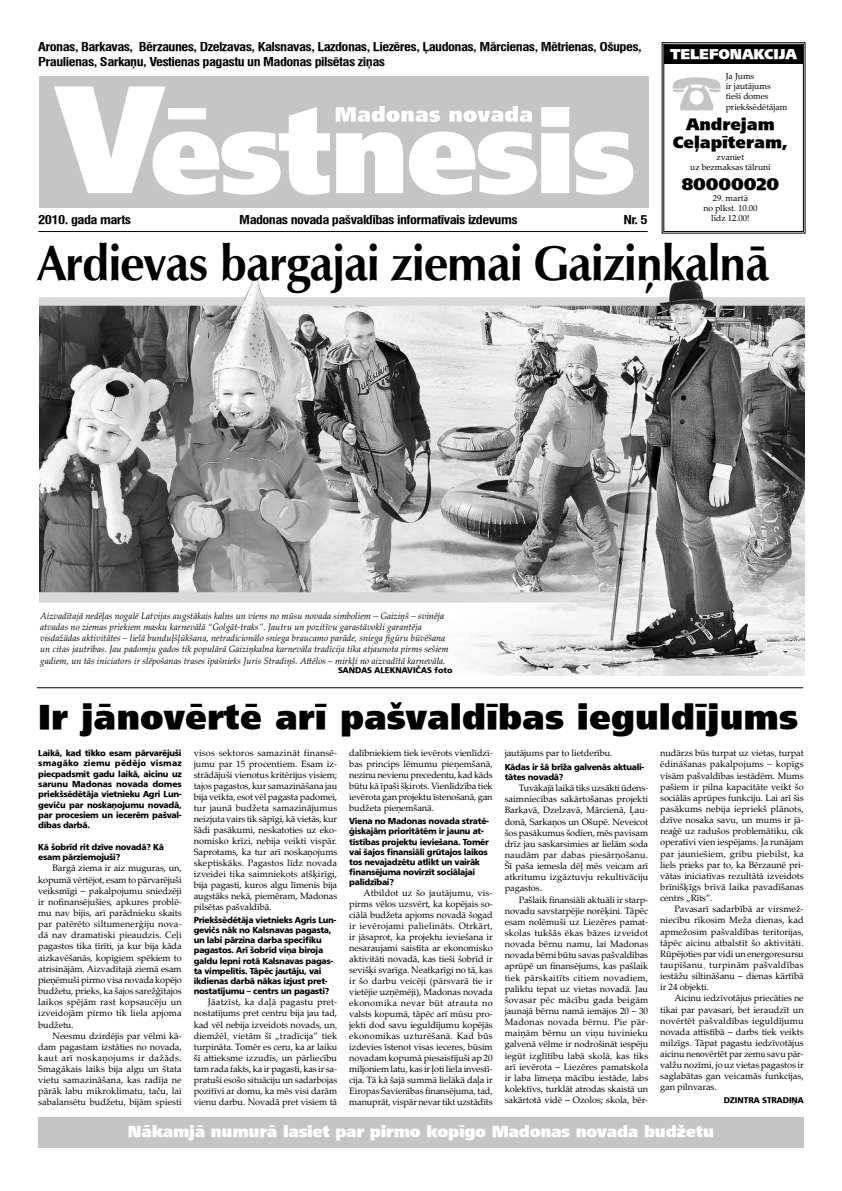
<style>
.page{position:relative;width:842px;height:1191px;background:#fff}
.page>*{position:absolute;margin:0;border:0;box-sizing:border-box;transform-origin:0 0}
.t1{font:700 49.8px "Zapf Humanist 601 TL";letter-spacing:-.02em;color:#000;scale:.95 1}
.t2{font:34.3px "Humanist 777 TL Extra Black B";color:#000}
.t3{font:16.9px "Humanist 777 TL Extra Black B";letter-spacing:-.005em;color:#000}
.t4{font:16.4px/17.9px "Humanist 777 TL Extra Black B";letter-spacing:-.005em;color:#000;text-align:center}
.t5{font:15.9px "Humanist 777 TL Extra Black B";letter-spacing:-.015em;color:#fff}
.t6{font:14.1px "Humanist 777 TL Extra Black B";letter-spacing:-.005em;color:#fff}
.t7{font:700 condensed 11.8px/14.2px "Swiss 721 TL";letter-spacing:-.035em;color:#000;scale:1.22 1}
.t8{font:9.2px/11.1px "Palatino Linotype";letter-spacing:-.01em;color:#000;text-align:justify}
.t9{font:italic 9.2px/11px "Palatino Linotype";color:#000}
.t10{font:8.6px/10.2px "Humanist 777 TL Black B";letter-spacing:-.035em;color:#000}
.t11{font:8.6px/10.4px "Palatino Linotype";letter-spacing:-.005em;color:#000;text-align:center}
.t12{font:8.2px "Humanist 777 TL Black B";color:#000}
.s1{font-family:"Times New Roman"}
</style>
<div class="page">
<img style="left:39px;top:112px;width:765px;height:563px">
<hr style="left:38px;top:231px;width:610px;height:1px;background:#000">
<div style="left:38px;top:1117px;width:766px;height:31px;background:#c5c5c5"></div>
<svg style="left:662px;top:42px;width:143px;height:191px"></svg>
<div style="left:39px;top:76px;width:609px;height:132px;background:#c5c5c5"></div>
<svg style="left:54px;top:86px;width:579px;height:109px"></svg>
<svg style="left:336px;top:106px;width:196px;height:16px"></svg>
<hr style="left:37px;top:687px;width:766px;height:1px;background:#000">
<p class="t7" style="left:38px;top:40px;width:496px">Aronas, Barkavas, Bērzaunes, Dzelzavas, Kalsnavas, Lazdonas, Liezēres, Ļaudonas, Mārcienas, Mētrienas, Ošupes,<br>Praulienas, Sarkaņu, Vestienas pagastu un Madonas pilsētas ziņas</p>
<p class="t7" style="left:38px;top:212px;width:78px">2010. gada marts</p>
<p class="t7" style="left:623px;top:212px;width:22px">Nr. 5</p>
<p class="t7" style="left:239px;top:212px;width:230px">Madonas novada pašvaldības informatīvais izdevums</p>
<h3 class="t6" style="left:670px;top:45px;width:128px">TELEFONAKCIJA</h3>
<p class="t11" style="left:726px;top:70px;width:63px;text-align:left">Ja Jums<br>ir jautājums tieši domes priekšsēdētājam</p>
<h3 class="t4" style="left:673px;top:115px;width:117px">Andrejam<br>Ceļapīteram,</h3>
<p class="t11" style="left:690px;top:151px;width:82px">zvaniet<br>uz bezmaksas tālruni</p>
<h3 class="t3" style="left:682px;top:173px;width:99px">80000020</h3>
<p class="t11" style="left:703px;top:192px;width:56px">29. martā<br>no plkst. 10.00 līdz 12.00!</p>
<h1 class="t1" style="left:37px;top:231px;width:772px">Ardievas bargajai ziemai Gaiziņkalnā</h1>
<p class="t9" style="left:40px;top:610px;width:410px">Aizvadītajā nedēļas nogalē Latvijas augstākais kalns un viens no mūsu novada simboliem – Gaiziņš – svinēja atvadas no ziemas priekiem masku karnevālā “Golgāt-traks”. Jautru un pozitīvu garastāvokli garantēja visdažādas aktivitātes – lielā bunduļšļūkšana, netradicionālo sniega braucamo parāde, sniega figūru būvēšana un citas jautrības. Jau padomju gados tik populārā Gaiziņkalna karnevāla tradīcija tika atjaunota pirms sešiem gadiem, un tās iniciators ir slēpošanas trases īpašnieks Juris Stradiņš. Attēlos – mirkļi no aizvadītā karnevāla.</p>
<p class="t12" style="left:338px;top:665px;width:24px">Sandas</p>
<p class="t12" style="left:375px;top:665px;width:80px">Aleknavičas foto</p>
<h2 class="t2" style="left:38px;top:695px;width:761px">Ir jānovērtē arī pašvaldības ieguldījums</h2>
<p class="t10" style="left:38px;top:747px;width:145px;text-align:justify">Laikā, kad tikko esam pārvarējuši smagāko ziemu pēdējo vismaz piecpadsmit gadu laikā, aicinu uz sarunu Madonas novada domes priekšsēdētāja vietnieku Agri Lun&shy;geviču par noskaņojumu novadā, par procesiem un iecerēm pašval&shy;dības darbā.</p>
<p class="t10" style="left:38px;top:841px;width:127px">Kā šobrīd rit dzīve novadā? Kā esam pārziemojuši?</p>
<p class="t8" style="left:38px;top:862px;width:145px;text-indent:14px">Bargā ziema ir aiz muguras, un, kopumā vērtējot, esam to pārvarējuši veiksmīgi – pakalpojumu sniedzēji ir nofinansējušies, apkures problē&shy;mu nav bijis, arī parādnieku skaits par patērēto siltumenerģiju nova&shy;dā nav dramatiski pieaudzis. Ceļi pagastos tika tīrīti, ja kur bija kāda aizkavēšanās, kopīgiem spēkiem to atrisinājām. Aizvadītajā ziemā esam pieņēmuši pirmo visa novada kopējo budžetu, prieks, ka šajos sarežģītajos laikos spējām rast kopsaucēju un izveidojām pirmo tik liela apjoma budžetu.</p>
<p class="t8" style="left:38px;top:1029px;width:145px;text-indent:14px">Neesmu dzirdējis par vēlmi kā&shy;dam pagastam izstāties no novada, kaut arī noskaņojums ir dažāds.<br>Smagākais laiks bija algu un štata vietu samazināšana, kas radīja ne pārāk labu mikroklimatu, taču, lai sabalansētu budžetu, bijām spiesti</p>
<p class="t8" style="left:194px;top:747px;width:145px">visos sektoros samazināt finansē&shy;jumu par 15 procentiem. Esam iz&shy;strādājuši vienotus kritērijus visiem; tajos pagastos, kur samazināšana jau bija veikta, esot vēl pagasta padomei, tur jaunā budžeta samazinājumus neizjuta vairs tik sāpīgi, kā vietās, kur šādi pasākumi, neskatoties uz eko&shy;nomisko krīzi, nebija veikti vispār.<br>Saprotams, ka tur arī noskaņojums skeptiskāks. Pagastos līdz novada izveidei tika saimniekots atšķirīgi, bija pagasti, kuros algu līmenis bija augstāks nekā, piemēram, Madonas pilsētas pašvaldībā.</p>
<p class="t10" style="left:194px;top:914px;width:144px">Priekšsēdētāja vietnieks Agris Lun&shy;gevičs nāk no Kalsnavas pagasta, un labi pārzina darba specifiku pagastos. Arī šobrīd viņa biroja galdu lepni rotā Kalsnavas pagas&shy;ta vimpelītis. Tāpēc jautāju, vai ikdienas darbā nākas izjust pret&shy;nostatījumu – centrs un pagasti?</p>
<p class="t8" style="left:194px;top:996px;width:145px;text-indent:14px">Jāatzīst, ka daļā pagastu pret&shy;nostatījums pret centru bija jau tad, kad vēl nebija izveidots novads, un<span class="s1">, </span>diemžēl<span class="s1">,</span> vietām šī „tradīcija” tiek turpināta. Tomēr es ceru, ka ar laiku šī attieksme izzudīs, un pārliecību tam rada fakts, ka ir pagasti, kas ir sa&shy;pratuši esošo situāciju un sadarbojas pozitīvi ar domu, ka mēs visi darām vienu darbu. Novadā pret visiem tā</p>
<p class="t8" style="left:349px;top:747px;width:145px">dalībniekiem tiek ievērots vienlīdzī&shy;bas princips lēmumu pieņemšanā, nezinu nevienu precedentu, kad kāds būtu kā īpaši šķirots. Vienlīdzība tiek ievērota gan projektu īstenošanā, gan budžeta pieņemšanā.</p>
<p class="t10" style="left:349px;top:815px;width:141px">Viena no Madonas novada stratē&shy;ģiskajām prioritātēm ir jaunu at&shy;tīstības projektu ieviešana. Tomēr vai šajos finansiāli grūtajos laikos tos nevajadzētu atlikt un vairāk finansējuma novirzīt sociālajai palīdzībai?</p>
<p class="t8" style="left:349px;top:887px;width:145px;text-indent:14px">Atbildot uz šo jautājumu, vis&shy;pirms vēlos uzsvērt, ka kopējais so&shy;ciālā budžeta apjoms novadā šogad ir ievērojami palielināts. Otrkārt, ir jāsaprot, ka projektu ieviešana ir nesaraujami saistīta ar ekonomisko aktivitāti novadā, kas tieši šobrīd ir sevišķi svarīga. Neatkarīgi no tā, kas ir šo darbu veicēji (pārsvarā tie ir vietējie uzņēmēji), Madonas novada ekonomika nevar būt atrauta no valsts kopumā, tāpēc arī mūsu pro&shy;jekti dod savu ieguldījumu kopējās ekonomikas uzturēšanā. Kad būs izdevies īstenot visas ieceres, būsim novadam kopumā piesaistījuši ap 20 miljoniem latu, kas ir ļoti liela investī&shy;cija. Tā kā šajā summā lielākā daļa ir Eiropas Savienības finansējuma, tad, manuprāt, vispār nevar tikt uzstādīts</p>
<p class="t8" style="left:505px;top:747px;width:109px">jautājums par to lietderību.</p>
<p class="t10" style="left:505px;top:761px;width:141px">Kādas ir šā brīža galvenās aktuali&shy;tātes novadā?</p>
<p class="t8" style="left:505px;top:782px;width:145px;text-indent:14px">Tuvākajā laikā tiks uzsākti ūdens&shy;saimniecības sakārtošanas projekti Barkavā, Dzelzavā, Mārcienā, Ļau&shy;donā, Sarkaņos un Ošupē. Neveicot šos pasākumus šodien, mēs pavisam drīz jau saskarsimies ar lielām soda naudām par dabas piesārņošanu.<br>Šī paša iemesla dēļ mēs veicam arī atkritumu izgāztuvju rekultivāciju pagastos.</p>
<p class="t8" style="left:505px;top:893px;width:145px;text-indent:14px">Pašlaik finansiāli aktuāli ir starp&shy;novadu savstarpējie norēķini. Tāpēc esam nolēmuši uz Liezēres pamat&shy;skolas tukšās ēkas bāzes izveidot novada bērnu namu, lai Madonas novada bērni būtu savas pašvaldības aprūpē un finansējums, kas pašlaik tiek pārskaitīts citiem novadiem, paliktu tepat uz vietas novadā. Jau šovasar pēc mācību gada beigām jaunajā bērnu namā iemājos 20 – 30<br>Madonas novada bērnu. Pie pār&shy;maiņām bērnu un viņu tuvinieku galvenā vēlme ir nodrošināt iespēju iegūt izglītību labā skolā, kas tiks arī ievērota – Liezēres pamatskola ir laba līmeņa mācību iestāde, labs kolektīvs, turklāt atrodas skaistā un sakārtotā vidē – Ozolos; skola, bēr-</p>
<p class="t8" style="left:660px;top:747px;width:145px">nudārzs būs turpat uz vietas, turpat ēdināšanas pakalpojums <span class="s1">–</span> kopīgs visām pašvaldības iestādēm. Mums pašiem ir pilna kapacitāte veikt šo sociālās aprūpes funkciju. Lai arī šis pasākums nebija iepriekš plānots, dzīve nosaka savu, un mums ir jā&shy;reaģē uz radušos problemātiku, cik operatīvi vien iespējams. Ja runājam par jauniešiem, gribu piebilst, ka liels prieks par to, ka Bērzaunē pri&shy;vātas iniciatīvas rezultātā izveidots brīnišķīgs brīvā laika pavadīšanas centrs „Rīts”.</p>
<p class="t8" style="left:660px;top:903px;width:145px;text-indent:14px">Pavasarī sadarbībā ar virsmež&shy;niecību rīkosim Meža dienas, kad apmežosim pašvaldības teritorijas, tāpēc aicinu atbalstīt šo aktivitāti.<br>Rūpējoties par vidi un energoresursu taupīšanu<span class="s1">,</span> turpinām pašvaldības iestāžu siltināšanu – dienas kārtībā ir 24 objekti.</p>
<p class="t8" style="left:660px;top:992px;width:145px;text-indent:14px">Aicinu iedzīvotājus priecāties ne tikai par pavasari, bet ieraudzīt un novērtēt pašvaldības ieguldījumu novada attīstībā – darbs tiek veikts milzīgs. Tāpat pagastu iedzīvotājus aicinu ne<span class="s1">no</span>vērtēt par zem<span class="s1">u</span> savu pār&shy;valžu nozīmi, jo uz vietas pagastos ir saglabātas gan veicamās funkcijas, gan pilnvaras.</p>
<p class="t12" style="left:724px;top:1095px;width:81px">Dzintra Stradiņa</p>
<h3 class="t5" style="left:128px;top:1121px;width:588px">Nākamjā numurā lasiet par pirmo kopīgo Madonas novada budžetu</h3>
</div>
